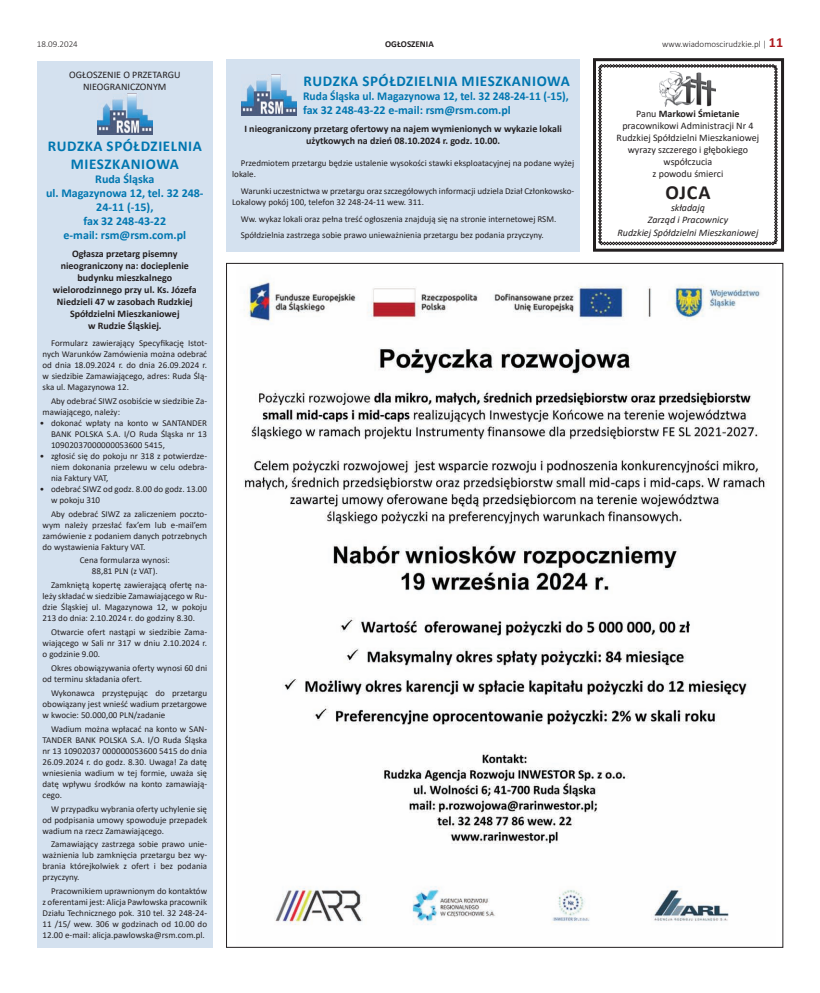
<style>
.page{position:relative;width:820px;height:993px;background:#fff}
.page>*{position:absolute;margin:0;border:0;box-sizing:border-box;transform-origin:0 0}
.t1{font:700 20px "Calibri";color:#231f20}
.t2{font:700 15px/18px "Calibri";letter-spacing:.04em;color:#0076b0;text-align:center}
.t3{font:700 12px/14px "Calibri";color:#0076b0;text-align:center}
.t4{font:700 12px/14px "Calibri";color:#0076b0;scale:.96 1}
.t5{font:700 10px/12px "Calibri";color:#231f20;text-align:center}
.t6{font:10px/12px "Calibri";color:#231f20;text-align:center}
.t7{font:italic 10px/12px "Calibri";color:#231f20;text-align:center}
.t8{font:9px/11px "Calibri";color:#231f20;text-align:justify}
.t9{font:300 9px "Calibri";color:#231f20}
.t10{font:700 9px "Calibri";color:#231f20}
.s1{font-weight:700;font-size:14px;color:#ae1a1e}
.s2{font-weight:700}
</style>
<div class="page">
<div style="left:37px;top:61px;width:176px;height:886px;background:#d4e1ef"></div>
<img style="left:97px;top:94px;width:55px;height:40px">
<div style="left:226px;top:60px;width:353px;height:192px;background:#d4e1ef"></div>
<img style="left:243px;top:280px;width:524px;height:645px">
<img style="left:241px;top:75px;width:55px;height:41px">
<svg style="left:598px;top:64px;width:179px;height:181px"></svg>
<div style="left:592px;top:58px;width:191px;height:193px;border:3px solid #231f20"></div>
<img style="left:659px;top:71px;width:55px;height:35px">
<p class="t9" style="left:37px;top:39px;width:42px">18.09.2024</p>
<p class="t10" style="left:385px;top:38px;width:50px">OGŁOSZENIA</p>
<p class="t9" style="left:662px;top:39px;width:122px">www.wiadomoscirudzkie.pl | <span class="s1">11</span></p>
<p class="t6" style="left:69px;top:68px;width:113px">OGŁOSZENIE O PRZETARGU<br>NIEOGRANICZONYM</p>
<p class="t2" style="left:303px;top:72px;width:268px">RUDZKA SPÓŁDZIELNIA MIESZKANIOWA</p>
<p class="t4" style="left:303px;top:89px;width:278px">Ruda Śląska ul. Magazynowa 12, tel. 32 248-24-11 (-15), fax 32 248-43-22 e-mail: rsm@rsm.com.pl</p>
<p class="t5" style="left:244px;top:122px;width:319px">I nieograniczony przetarg ofertowy na najem wymienionych w wykazie lokali użytkowych na dzień 08.10.2024 r. godz. 10.00.</p>
<p class="t8" style="left:232px;top:157px;width:343px;text-indent:9px">Przedmiotem przetargu będzie ustalenie wysokości stawki eksploatacyjnej na podane wyżej lokale.</p>
<p class="t8" style="left:232px;top:185px;width:343px;text-indent:9px">Warunki uczestnictwa w przetargu oraz szczegółowych informacji udziela Dział Członkowsko-<br>Lokalowy pokój 100, telefon 32 248-24-11 wew. 311.</p>
<p class="t8" style="left:240px;top:210px;width:317px;line-height:16.7px">Ww. wykaz lokali oraz pełna treść ogłoszenia znajdują się na stronie internetowej RSM.<br>Spółdzielnia zastrzega sobie prawo unieważnienia przetargu bez podania przyczyny.</p>
<p class="t6" style="left:616px;top:108px;width:144px">Panu <span class="s2">Markowi Śmietanie </span>pracownikowi Administracji Nr 4<br>Rudzkiej Spółdzielni Mieszkaniowej wyrazy szczerego i głębokiego współczucia<br>z powodu śmierci</p>
<p class="t1" style="left:665px;top:179px;width:46px">OJCA</p>
<p class="t7" style="left:617px;top:202px;width:142px">składają<br>Zarząd i Pracownicy<br>Rudzkiej Spółdzielni Mieszkaniowej</p>
<p class="t2" style="left:48px;top:137px;width:156px">RUDZKA SPÓŁDZIELNIA<br>MIESZKANIOWA</p>
<p class="t3" style="left:46px;top:172px;width:159px">Ruda Śląska<br>ul. Magazynowa 12, tel. 32 248-<br>24-11 (-15),<br>fax 32 248-43-22<br>e-mail: rsm@rsm.com.pl</p>
<p class="t5" style="left:53px;top:247px;width:145px">Ogłasza przetarg pisemny nieograniczony na: docieplenie budynku mieszkalnego wielorodzinnego przy ul. Ks. Józefa<br>Niedzieli 47 w zasobach Rudzkiej<br>Spółdzielni Mieszkaniowej<br>w Rudzie Śląskiej.</p>
<p class="t8" style="left:43px;top:337px;width:166px;text-indent:9px">Formularz zawierający Specyfikację Istot&shy;nych Warunków Zamówienia można odebrać od dnia 18.09.2024 r. do dnia 26.09.2024 r. w siedzibie Zamawiającego, adres: Ruda Ślą&shy;ska ul. Magazynowa 12.</p>
<p class="t8" style="left:43px;top:395px;width:166px;text-indent:9px">Aby odebrać SIWZ osobiście w siedzibie Za&shy;mawiającego, należy:</p>
<p class="t8" style="left:51px;top:417px;width:157px;text-indent:-11px">• dokonać wpłaty na konto w SANTANDER BANK POLSKA S.A. I/O Ruda Śląska nr 13<br>10902037000000053600 5415,</p>
<p class="t8" style="left:51px;top:450px;width:157px;text-indent:-11px">• zgłosić się do pokoju nr 318 z potwierdze&shy;niem dokonania przelewu w celu odebra&shy;nia Faktury VAT,</p>
<p class="t8" style="left:51px;top:483px;width:157px;text-indent:-11px">• odebrać SIWZ od godz. 8.00 do godz. 13.00 w pokoju 310</p>
<p class="t8" style="left:43px;top:507px;width:166px;text-indent:9px">Aby odebrać SIWZ za zaliczeniem poczto&shy;wym należy przesłać fax’em lub e-mail’em zamówienie z podaniem danych potrzebnych do wystawienia Faktury VAT.</p>
<p class="t8" style="left:80px;top:554px;width:91px;text-align:center">Cena formularza wynosi:<br>88,81 PLN (z VAT).</p>
<p class="t8" style="left:43px;top:579px;width:166px;text-indent:9px">Zamkniętą kopertę zawierającą ofertę na&shy;leży składać w siedzibie Zamawiającego w Ru&shy;dzie Śląskiej ul. Magazynowa 12, w pokoju 213 do dnia: 2.10.2024 r. do godziny 8.30.</p>
<p class="t8" style="left:43px;top:626px;width:166px;text-indent:9px">Otwarcie ofert nastąpi w siedzibie Zama&shy;wiającego w Sali nr 317 w dniu 2.10.2024 r. o godzinie 9.00.</p>
<p class="t8" style="left:43px;top:662px;width:166px;text-indent:9px">Okres obowiązywania oferty wynosi 60 dni od terminu składania ofert.</p>
<p class="t8" style="left:43px;top:687px;width:166px;text-indent:9px">Wykonawca przystępując do przetargu obowiązany jest wnieść wadium przetargowe w kwocie: 50.000,00 PLN/zadanie</p>
<p class="t8" style="left:43px;top:722px;width:166px;text-indent:9px">Wadium można wpłacać na konto w SAN-TANDER BANK POLSKA S.A. I/O Ruda Śląska nr 13 10902037 000000053600 5415 do dnia 26.09.2024 r. do godz. 8.30. Uwaga! Za datę wniesienia wadium w tej formie, uważa się datę wpływu środków na konto zamawiają&shy;cego.</p>
<p class="t8" style="left:43px;top:802px;width:166px;text-indent:9px">W przypadku wybrania oferty uchylenie się od podpisania umowy spowoduje przepadek wadium na rzecz Zamawiającego.</p>
<p class="t8" style="left:43px;top:838px;width:166px;text-indent:9px">Zamawiający zastrzega sobie prawo unie&shy;ważnienia lub zamknięcia przetargu bez wy&shy;brania którejkolwiek z ofert i bez podania przyczyny.</p>
<p class="t8" style="left:43px;top:885px;width:166px;text-indent:9px">Pracownikiem uprawnionym do kontaktów z oferentami jest: Alicja Pawłowska pracownik Działu Technicznego pok. 310 tel. 32 248-24- 11 /15/ wew. 306 w godzinach od 10.00 do 12.00 e-mail: alicja.pawlowska@rsm.com.pl.</p>
</div>
